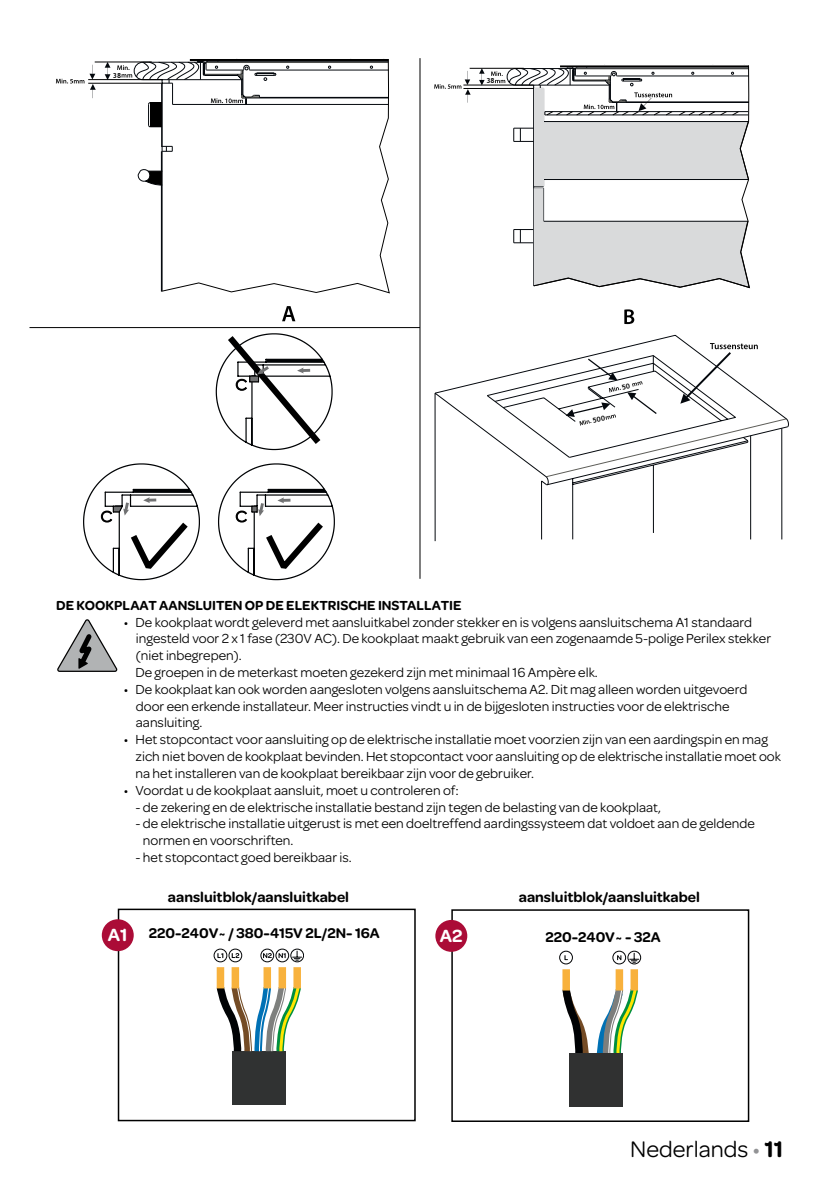
<style>
.page{position:relative;width:840px;height:1191px;background:#fff}
.page>*{position:absolute;margin:0;border:0;box-sizing:border-box;transform-origin:0 0}
.t1{font:24px "Omnes";color:#000}
.t2{font:600 18.8px "Omnes";color:#fff}
.t3{font:600 15px "Omnes";color:#000}
.t4{font:14px/16.8px "Omnes";color:#000}
.t5{font:600 14px "Omnes";color:#000}
.t6{font:700 7px "Trebuchet MS";color:#000}
.s1{font-size:18.8px;color:#fff}
.s2{color:#929395}
.s3{font-weight:600}
</style>
<div class="page">
<svg style="left:215px;top:333px;width:118px;height:118px"></svg>
<div style="left:250px;top:376px;width:8px;height:6px;background:#707172"></div>
<div style="left:249px;top:376px;width:9px;height:6px;border:1px solid #000"></div>
<svg style="left:218px;top:463px;width:117px;height:118px"></svg>
<svg style="left:83px;top:463px;width:117px;height:118px"></svg>
<hr style="left:419px;top:58px;width:1px;height:521px;background:#000">
<hr style="left:29px;top:327px;width:391px;height:1px;background:#000">
<svg style="left:105px;top:63px;width:5px;height:16px"></svg>
<hr style="left:95px;top:62px;width:57px;height:1px;background:#000">
<hr style="left:88px;top:79px;width:74px;height:1px;background:#000">
<hr style="left:88px;top:83px;width:75px;height:1px;background:#000">
<svg style="left:56px;top:65px;width:40px;height:33px"></svg>
<svg style="left:160px;top:58px;width:230px;height:236px"></svg>
<svg style="left:117px;top:58px;width:255px;height:127px"></svg>
<svg style="left:282px;top:306px;width:13px;height:15px"></svg>
<svg style="left:479px;top:69px;width:5px;height:16px"></svg>
<hr style="left:469px;top:68px;width:54px;height:1px;background:#000">
<hr style="left:463px;top:85px;width:70px;height:1px;background:#000">
<hr style="left:463px;top:88px;width:71px;height:1px;background:#000">
<svg style="left:434px;top:71px;width:36px;height:32px"></svg>
<svg style="left:624px;top:309px;width:10px;height:15px"></svg>
<svg style="left:491px;top:64px;width:259px;height:225px"></svg>
<svg style="left:434px;top:335px;width:354px;height:205px"></svg>
<svg style="left:57px;top:619px;width:61px;height:53px"></svg>
<div style="left:118px;top:908px;width:297px;height:213px;border:2px solid #000"></div>
<div style="left:102px;top:919px;width:32px;height:32px;background:#ab0c37;border-radius:50%"></div>
<div style="left:232px;top:1051px;width:53px;height:53px;background:#303232"></div>
<div style="left:216px;top:967px;width:8px;height:21px;background:#f8b23d"></div>
<div style="left:231px;top:967px;width:8px;height:21px;background:#f8b23d"></div>
<div style="left:278px;top:967px;width:8px;height:21px;background:#f8b23d"></div>
<div style="left:293px;top:967px;width:8px;height:21px;background:#f8b23d"></div>
<svg style="left:216px;top:980px;width:85px;height:78px"></svg>
<div style="left:263px;top:967px;width:8px;height:21px;background:#f8b23d"></div>
<svg style="left:213px;top:948px;width:91px;height:14px"></svg>
<div style="left:451px;top:909px;width:297px;height:213px;border:2px solid #000"></div>
<div style="left:435px;top:920px;width:32px;height:31px;background:#ab0c37;border-radius:50%"></div>
<div style="left:615px;top:969px;width:7px;height:21px;background:#f8b13c"></div>
<div style="left:630px;top:969px;width:7px;height:21px;background:#f8b13c"></div>
<svg style="left:559px;top:950px;width:81px;height:14px"></svg>
<svg style="left:562px;top:982px;width:76px;height:82px"></svg>
<div style="left:562px;top:969px;width:7px;height:21px;background:#f8b13c"></div>
<div style="left:569px;top:1053px;width:53px;height:53px;background:#303131"></div>
<svg style="left:545px;top:343px;width:241px;height:134px"></svg>
<p class="t6" style="left:113px;top:71px;width:10px">38</p>
<p class="t6" style="left:486px;top:76px;width:10px">38</p>
<p class="t5" style="left:56px;top:595px;width:406px">DE KOOKPLAAT AANSLUITEN OP DE ELEKTRISCHE INSTALLATIE</p>
<p class="t4" style="left:135px;top:613px;width:636px;text-indent:-12px">• De kookplaat wordt geleverd met aansluitkabel zonder stekker en is volgens aansluitschema A1 standaard ingesteld voor 2 x 1 fase (230V AC). De kookplaat maakt gebruik van een zogenaamde 5-polige Perilex stekker (niet inbegrepen).<br>De groepen in de meterkast moeten gezekerd zijn met minimaal 16 Ampère elk.</p>
<p class="t4" style="left:136px;top:680px;width:612px;text-indent:-12px">• De kookplaat kan ook worden aangesloten volgens aansluitschema A2. Dit mag alleen worden uitgevoerd door een erkende installateur. Meer instructies vindt u in de bijgesloten instructies voor de elektrische aansluiting.</p>
<p class="t4" style="left:135px;top:730px;width:646px;text-indent:-12px">• Het stopcontact voor aansluiting op de elektrische installatie moet voorzien zijn van een aardingspin en mag zich niet boven de kookplaat bevinden. Het stopcontact voor aansluiting op de elektrische installatie moet ook na het installeren van de kookplaat bereikbaar zijn voor de gebruiker.</p>
<p class="t4" style="left:124px;top:781px;width:336px">• Voordat u de kookplaat aansluit, moet u controleren of:</p>
<p class="t4" style="left:135px;top:797px;width:527px">- de zekering en de elektrische installatie bestand zijn tegen de belasting van de kookplaat,</p>
<p class="t4" style="left:143px;top:814px;width:613px;text-indent:-8px">- de elektrische installatie uitgerust is met een doeltreffend aardingssysteem dat voldoet aan de geldende normen en voorschriften.</p>
<p class="t4" style="left:135px;top:848px;width:217px">- het stopcontact goed bereikbaar is.</p>
<p class="t3" style="left:168px;top:886px;width:182px">aansluitblok/aansluitkabel</p>
<p class="t3" style="left:108px;top:921px;width:273px"><span class="s1">A1</span> 220-240V~ / 380-415V 2L/2N- 16A</p>
<h2 class="t2" style="left:439px;top:922px;width:24px">A2</h2>
<p class="t3" style="left:545px;top:926px;width:117px">220-240V~ - 32A</p>
<p class="t3" style="left:518px;top:886px;width:182px">aansluitblok/aansluitkabel</p>
<h1 class="t1" style="left:629px;top:1132px;width:154px">Nederlands <span class="s2">•</span> <span class="s3">11</span></h1>
</div>
